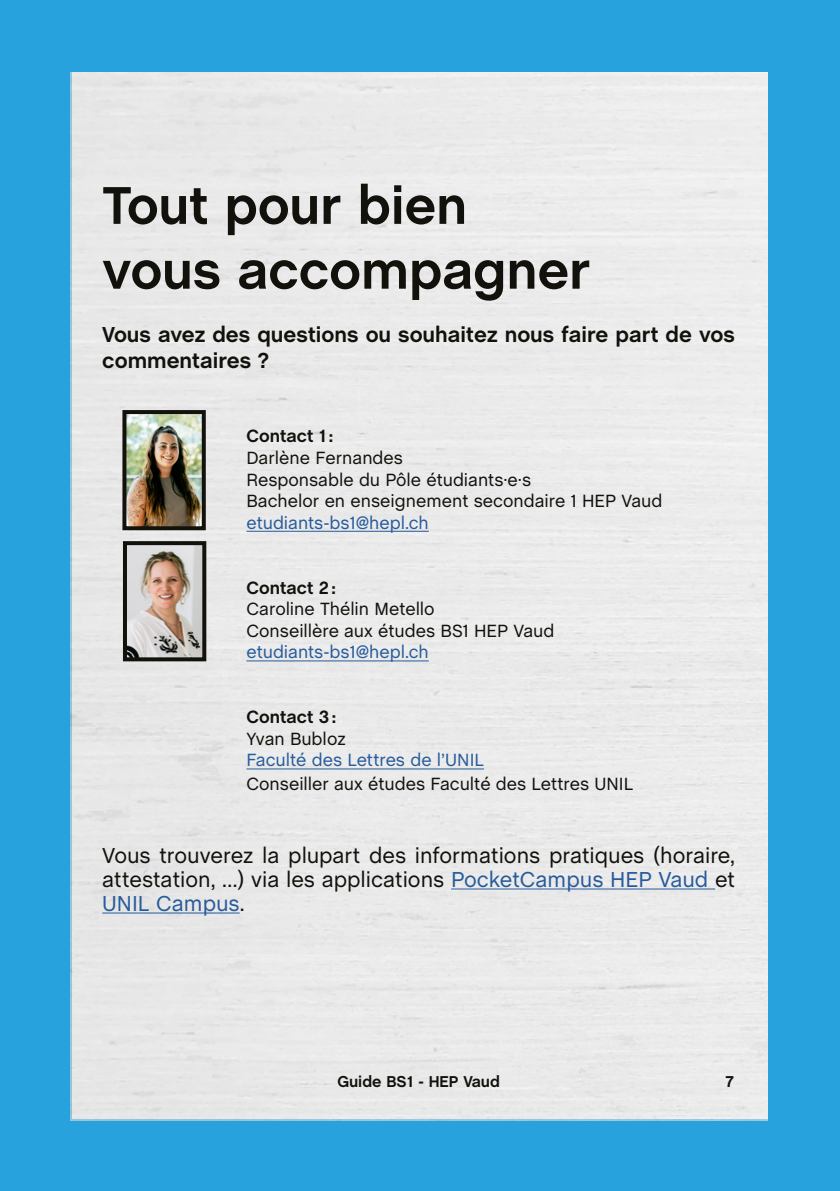
<style>
.page{position:relative;width:840px;height:1191px;background:#fff}
.page>*{position:absolute;margin:0;border:0;box-sizing:border-box;transform-origin:0 0}
.t1{font:700 54px/64.8px "Chalet";color:#12110c}
.t2{font:22px/24px "Chalet";color:#12110c;text-align:justify}
.t3{font:700 22px/26.4px "Chalet";color:#12110c}
.t4{font:18px/21.6px "Chalet";color:#12110c}
.t5{font:18px "Chalet";color:#275b9b}
.t6{font:700 18px "Chalet";color:#12110c}
.t7{font:700 16px "Chalet";color:#12110c}
.s1{color:#275b9b}
</style>
<div class="page">
<div style="left:0;top:0;width:839px;height:1191px;background:#28a2dc"></div>
<div style="left:71px;top:72px;width:696px;height:1048px;background:#eaeaea"></div>
<hr style="left:246px;top:531px;width:182px;height:1px;background:#275b9b">
<hr style="left:246px;top:660px;width:182px;height:1px;background:#275b9b">
<hr style="left:246px;top:768px;width:238px;height:1px;background:#275b9b">
<hr style="left:451px;top:888px;width:263px;height:1px;background:#275b9b">
<hr style="left:102px;top:912px;width:137px;height:1px;background:#275b9b">
<img style="left:127px;top:415px;width:74px;height:110px">
<div style="left:122px;top:410px;width:84px;height:120px;border:4px solid #12110c"></div>
<img style="left:128px;top:546px;width:73px;height:110px">
<div style="left:123px;top:541px;width:83px;height:120px;border:4px solid #12110c"></div>
<h1 class="t1" style="left:102px;top:176px;width:489px">Tout pour bien vous accompagner</h1>
<p class="t3" style="left:102px;top:322px;width:634px">Vous avez des questions ou souhaitez nous faire part de vos commentaires ?</p>
<p class="t6" style="left:246px;top:425px;width:88px">Contact 1 :</p>
<p class="t4" style="left:246px;top:447px;width:417px">Darlène Fernandes<br>Responsable du Pôle étudiants·e·s<br>Bachelor en enseignement secondaire 1 HEP Vaud</p>
<p class="t5" style="left:246px;top:512px;width:184px">etudiants-bs1@hepl.ch</p>
<p class="t6" style="left:246px;top:577px;width:91px">Contact 2:</p>
<p class="t4" style="left:246px;top:598px;width:309px">Caroline Thélin Metello<br>Conseillère aux études BS1 HEP Vaud</p>
<p class="t5" style="left:246px;top:641px;width:184px">etudiants-bs1@hepl.ch</p>
<p class="t6" style="left:246px;top:706px;width:91px">Contact 3:</p>
<p class="t4" style="left:246px;top:728px;width:101px">Yvan Bubloz</p>
<p class="t5" style="left:246px;top:749px;width:239px">Faculté des Lettres de l’UNIL</p>
<p class="t4" style="left:246px;top:773px;width:388px">Conseiller aux études Faculté des Lettres UNIL</p>
<p class="t2" style="left:102px;top:843px;width:634px">Vous trouverez la plupart des informations pratiques (horaire, attestation, …) via les applications <span class="s1">PocketCampus HEP Vaud</span> et <span class="s1">UNIL Campus</span>.</p>
<p class="t7" style="left:337px;top:1071px;width:164px">Guide BS1 - HEP Vaud</p>
<p class="t7" style="left:725px;top:1071px;width:10px">7</p>
</div>
